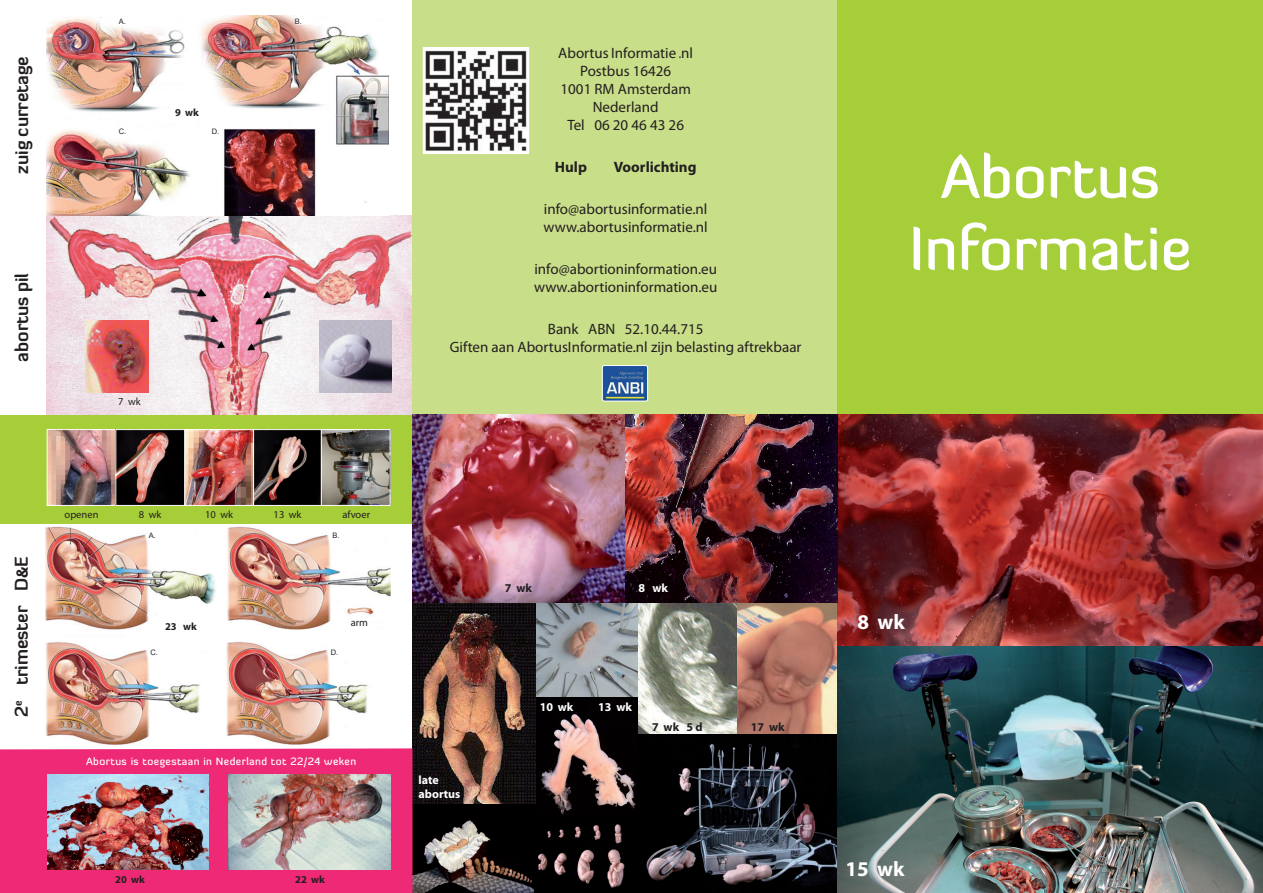
<style>
.page{position:relative;width:1263px;height:893px;background:#fff}
.page>*{position:absolute;margin:0;border:0;box-sizing:border-box;transform-origin:0 0}
.t1{font:500 60px/72px "Diavlo";color:#fff;text-align:center}
.t2{font:700 21px "Myriad Pro";color:#fff}
.t3{font:700 18px "Diavlo";color:#231f20}
.t4{font:15px/18px "Myriad Pro";color:#231f20;text-align:center}
.t5{font:700 15px "Myriad Pro";color:#231f20}
.t6{font:700 12px/14.4px "Myriad Pro";color:#fff}
.t7{font:700 12px "Myriad Pro";color:#231f20}
.t8{font:500 10.5px "Diavlo";letter-spacing:.04em;color:#fff}
.t9{font:10.5px "Myriad Pro";color:#231f20}
.t10{font:700 10.5px "Myriad Pro";color:#231f20}
.t11{font:7.5px "Arial";color:#231f20}
.s1{font-family:"Myriad Pro";font-size:16.5px}
</style>
<div class="page">
<img style="left:412px;top:603px;width:125px;height:201px">
<img style="left:47px;top:215px;width:365px;height:200px">
<div style="left:412px;top:0;width:426px;height:415px;background:#c8de88"></div>
<div style="left:838px;top:0;width:425px;height:434px;background:#a6ce39"></div>
<img style="left:85px;top:321px;width:64px;height:72px">
<img style="left:319px;top:321px;width:73px;height:72px">
<div style="left:0;top:415px;width:412px;height:109px;background:#a6ce39"></div>
<img style="left:49px;top:431px;width:339px;height:73px">
<div style="left:47px;top:429px;width:69px;height:77px;border:1px solid #fff"></div>
<div style="left:253px;top:429px;width:69px;height:77px;border:1px solid #fff"></div>
<div style="left:321px;top:429px;width:69px;height:77px;border:1px solid #fff"></div>
<div style="left:184px;top:429px;width:70px;height:77px;border:1px solid #fff"></div>
<div style="left:115px;top:429px;width:70px;height:77px;border:1px solid #fff"></div>
<img style="left:534px;top:816px;width:102px;height:77px">
<img style="left:636px;top:603px;width:202px;height:290px">
<img style="left:537px;top:603px;width:100px;height:213px">
<img style="left:838px;top:415px;width:425px;height:478px">
<img style="left:412px;top:415px;width:426px;height:188px">
<img style="left:534px;top:804px;width:3px;height:19px">
<img style="left:47px;top:15px;width:342px;height:201px">
<div style="left:119px;top:18px;width:18px;height:6px;background:#fff"></div>
<div style="left:119px;top:128px;width:18px;height:6px;background:#fff"></div>
<div style="left:295px;top:18px;width:18px;height:6px;background:#fff"></div>
<div style="left:212px;top:128px;width:9px;height:7px;background:#fff"></div>
<img style="left:412px;top:804px;width:122px;height:89px">
<div style="left:0;top:748px;width:412px;height:145px;background:#ee2975"></div>
<img style="left:47px;top:775px;width:162px;height:94px">
<img style="left:228px;top:775px;width:163px;height:95px">
<img style="left:602px;top:367px;width:44px;height:34px">
<div style="left:602px;top:365px;width:46px;height:36px;border:1px solid #fff;border-radius:2px"></div>
<img style="left:425px;top:49px;width:102px;height:102px">
<div style="left:423px;top:47px;width:106px;height:106px;border:1px solid #fff"></div>
<img style="left:45px;top:526px;width:171px;height:219px">
<img style="left:226px;top:527px;width:165px;height:218px">
<div style="left:149px;top:533px;width:18px;height:5px;background:#fff"></div>
<div style="left:150px;top:650px;width:18px;height:6px;background:#fff"></div>
<div style="left:332px;top:533px;width:18px;height:5px;background:#fff"></div>
<div style="left:331px;top:650px;width:18px;height:6px;background:#fff"></div>
<p class="t3" style="left:10px;top:174px;width:119px;rotate:-90deg">zuig curretage</p>
<p class="t3" style="left:10px;top:362px;width:90px;rotate:-90deg">abortus pil</p>
<p class="t11" style="left:119px;top:16px;width:9px">A.</p>
<p class="t11" style="left:119px;top:126px;width:9px">C.</p>
<p class="t10" style="left:175px;top:106px;width:25px">9 wk</p>
<p class="t11" style="left:212px;top:126px;width:9px">D.</p>
<p class="t11" style="left:295px;top:16px;width:9px">B.</p>
<p class="t9" style="left:118px;top:396px;width:24px">7 wk</p>
<p class="t3" style="left:10px;top:717px;width:163px;rotate:-90deg">2<sup>e</sup> trimester D<span class="s1">&amp;</span>E</p>
<p class="t9" style="left:65px;top:509px;width:35px">openen</p>
<p class="t9" style="left:139px;top:509px;width:24px">8 wk</p>
<p class="t9" style="left:205px;top:509px;width:29px">10 wk</p>
<p class="t9" style="left:274px;top:509px;width:29px">13 wk</p>
<p class="t9" style="left:343px;top:509px;width:29px">afvoer</p>
<p class="t11" style="left:149px;top:531px;width:9px">A.</p>
<p class="t11" style="left:150px;top:648px;width:9px">C.</p>
<p class="t10" style="left:165px;top:621px;width:33px">23 wk</p>
<p class="t11" style="left:332px;top:531px;width:9px">B.</p>
<p class="t11" style="left:331px;top:648px;width:9px">D.</p>
<p class="t9" style="left:351px;top:617px;width:19px">arm</p>
<p class="t8" style="left:86px;top:754px;width:272px">Abortus is toegestaan in Nederland tot 22/24 weken</p>
<p class="t10" style="left:115px;top:874px;width:31px">20 wk</p>
<p class="t10" style="left:295px;top:874px;width:31px">22 wk</p>
<p class="t4" style="left:558px;top:44px;width:136px">Abortus Informatie .nl<br>Postbus 16426<br>1001 RM Amsterdam<br>Nederland<br>Tel 06 20 46 43 26</p>
<p class="t5" style="left:555px;top:158px;width:34px">Hulp</p>
<p class="t5" style="left:614px;top:158px;width:84px">Voorlichting</p>
<p class="t4" style="left:544px;top:200px;width:166px;text-align:left">info@abortusinformatie.nl www.abortusinformatie.nl</p>
<p class="t4" style="left:534px;top:260px;width:185px;text-align:left">info@abortioninformation.eu www.abortioninformation.eu</p>
<p class="t4" style="left:450px;top:320px;width:353px">Bank ABN 52.10.44.715<br>Giften aan AbortusInformatie.nl zijn belasting aftrekbaar</p>
<h1 class="t1" style="left:909px;top:140px;width:284px">Abortus<br>Informatie</h1>
<p class="t6" style="left:419px;top:773px;width:43px">late abortus</p>
<p class="t7" style="left:505px;top:581px;width:29px">7 wk</p>
<p class="t6" style="left:638px;top:581px;width:31px">8 wk</p>
<p class="t6" style="left:540px;top:700px;width:35px">10 wk</p>
<p class="t6" style="left:598px;top:700px;width:35px">13 wk</p>
<p class="t7" style="left:652px;top:720px;width:52px">7 wk 5 d</p>
<p class="t7" style="left:751px;top:720px;width:35px">17 wk</p>
<h2 class="t2" style="left:857px;top:611px;width:49px">8 wk</h2>
<h2 class="t2" style="left:845px;top:857px;width:61px">15 wk</h2>
</div>
